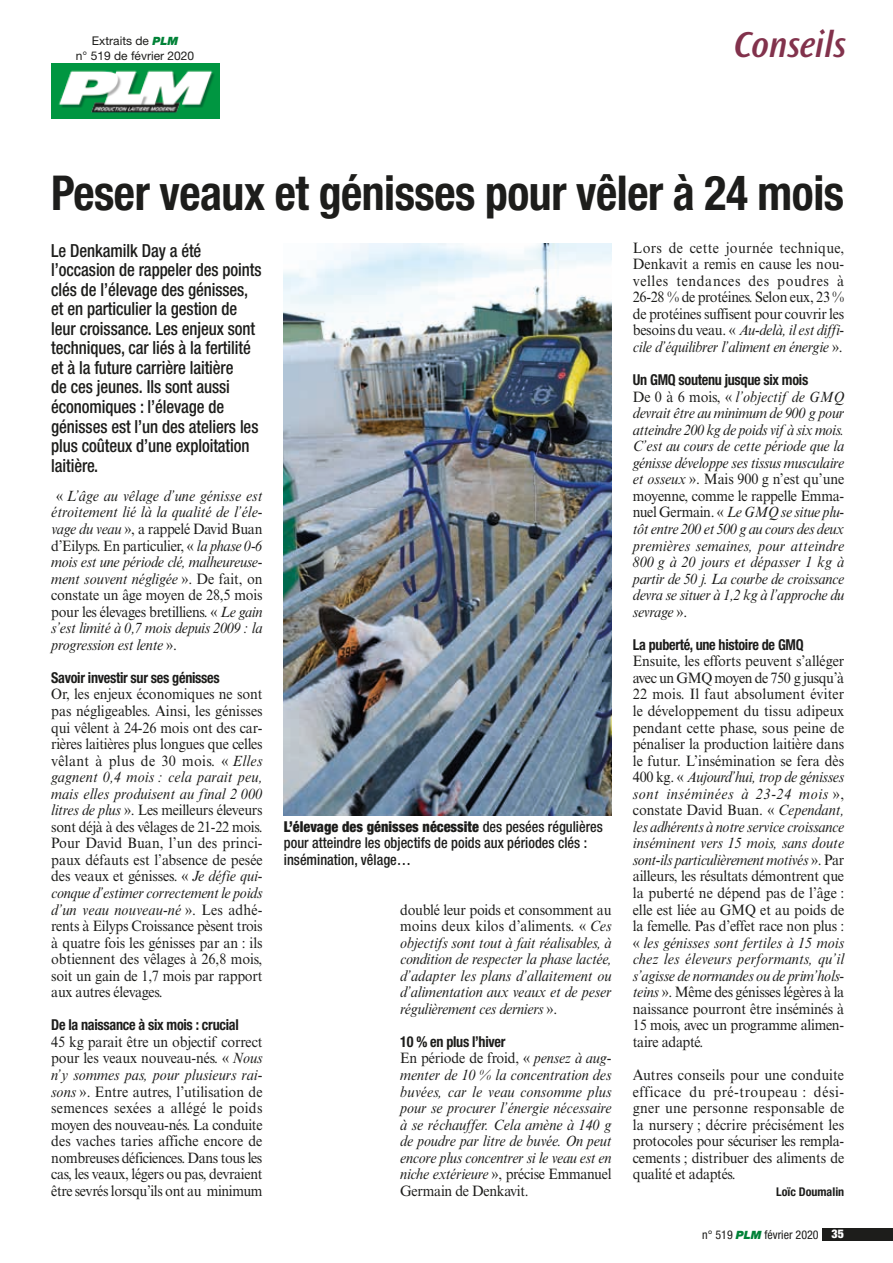
<style>
.page{position:relative;width:893px;height:1263px;background:#fff}
.page>*{position:absolute;margin:0;border:0;box-sizing:border-box;transform-origin:0 0}
.t1{font:700 condensed 48.15px "Helvetica Neue LT Std";letter-spacing:-.01em;color:#1d1d1b;scale:.95 1}
.t2{font:italic 600 37.65px "Ocean Sans Std";letter-spacing:-.005em;color:#82324c;scale:.95 1}
.t3{font:500 condensed 18px/19.5px "Helvetica Neue LT Std";letter-spacing:-.005em;color:#1d1d1b;scale:.93 1}
.t4{font:15px/16.5px "Times New Roman MT Std";letter-spacing:-.02em;color:#1d1d1b;text-align:justify;scale:.94 1}
.t5{font:italic 15px/16.5px "Times New Roman MT Std";letter-spacing:-.02em;color:#1d1d1b;text-align:justify;scale:.94 1}
.t6{font:700 condensed 15px "Helvetica Neue LT Std";letter-spacing:-.02em;color:#1d1d1b;scale:.94 1}
.t7{font:500 condensed 15px/16.5px "Helvetica Neue LT Std";color:#1d1d1b;scale:.95 1}
.t8{font:12px/14.4px "Helvetica Neue LT Std";color:#1d1d1b;text-align:center}
.t9{font:condensed 12px "Helvetica Neue LT Std";color:#1d1d1b}
.t10{font:700 condensed 12px "Helvetica Neue LT Std";color:#1d1d1b}
.s1{font-weight:900;font-style:italic;font-size:11.4px;color:#008237}
.s2{font-style:normal}
.s3{font-style:italic}
.s4{font-weight:900}
.s5{font-weight:900;font-style:italic;font-stretch:normal;font-size:11.4px;color:#008237}
.s6{font-weight:900;color:#fff}
</style>
<div class="page">
<div style="left:823px;top:1228px;width:70px;height:13px;background:#1d1d1b"></div>
<img style="left:284px;top:244px;width:328px;height:571px">
<img style="left:51px;top:64px;width:168px;height:55px">
<p class="t8" style="left:76px;top:34px;width:120px">Extraits de <span class="s1">PLM<br></span>n° 519 de février 2020</p>
<h2 class="t2" style="left:734px;top:24px;width:119px">Conseils</h2>
<h1 class="t1" style="left:51px;top:163px;width:836px">Peser veaux et génisses pour vêler à 24 mois</h1>
<p class="t3" style="left:51px;top:240px;width:228px">Le Denkamilk Day a été l’occasion de rappeler des points clés de l’élevage des génisses, et en particulier la gestion de leur croissance. Les enjeux sont techniques, car liés à la fertilité et à la future carrière laitière<br>de ces jeunes. Ils sont aussi économiques : l’élevage de génisses est l’un des ateliers les plus coûteux d’une exploitation laitière.</p>
<p class="t5" style="left:51px;top:488px;width:226px;text-indent:5px"><span class="s2">«</span> L’âge au vêlage d’une génisse est étroitement lié là la qualité de l’éle&shy;vage du veau <span class="s2">», a rappelé David Buan d’Eilyps. En particulier, «</span> la phase 0-6 mois est une période clé, malheureuse&shy;ment souvent négligée <span class="s2">». De fait, on constate un âge moyen de 28,5 mois pour les élevages bretilliens. «</span> Le gain s’est limité à 0,7 mois depuis 2009 : la progression est lente <span class="s2">».</span></p>
<p class="t6" style="left:51px;top:668px;width:181px">Savoir investir sur ses génisses</p>
<p class="t4" style="left:51px;top:686px;width:227px">Or, les enjeux économiques ne sont pas négligeables. Ainsi, les génisses qui vêlent à 24-26 mois ont des car&shy;rières laitières plus longues que celles vêlant à plus de 30 mois. « <span class="s3">Elles gagnent 0,4 mois : cela parait peu, mais elles produisent au final 2 000 litres de plus</span> ». Les meilleurs éleveurs sont déjà à des vêlages de 21-22 mois.<br>Pour David Buan, l’un des princi&shy;paux défauts est l’absence de pesée des veaux et génisses. « <span class="s3">Je défie qui&shy;conque d’estimer correctement le poids d’un veau nouveau-né</span> ». Les adhé&shy;rents à Eilyps Croissance pèsent trois à quatre fois les génisses par an : ils obtiennent des vêlages à 26,8 mois, soit un gain de 1,7 mois par rapport aux autres élevages.</p>
<p class="t6" style="left:51px;top:1016px;width:201px">De la naissance à six mois : crucial</p>
<p class="t4" style="left:51px;top:1033px;width:226px">45 kg parait être un objectif correct pour les veaux nouveau-nés. « <span class="s3">Nous n’y sommes pas, pour plusieurs rai&shy;sons</span> ». Entre autres, l’utilisation de semences sexées a allégé le poids moyen des nouveau-nés. La conduite des vaches taries affiche encore de nombreuses déficiences. Dans tous les cas, les veaux, légers ou pas, devraient être sevrés lorsqu’ils ont au minimum</p>
<p class="t7" style="left:284px;top:818px;width:337px"><span class="s4">L’élevage des génisses nécessite</span> des pesées régulières pour atteindre les objectifs de poids aux périodes clés : insémination, vêlage…</p>
<p class="t5" style="left:400px;top:901px;width:226px"><span class="s2">doublé leur poids et consomment au moins deux kilos d’aliments. «</span> Ces objectifs sont tout à fait réalisables, à condition de respecter la phase lactée, d’adapter les plans d’allaitement ou d’alimentation aux veaux et de peser régulièrement ces derniers <span class="s2">».</span></p>
<p class="t6" style="left:400px;top:1032px;width:113px">10 % en plus l’hiver</p>
<p class="t5" style="left:400px;top:1050px;width:226px"><span class="s2">En période de froid, «</span> pensez à aug&shy;menter de 10 % la concentration des buvées, car le veau consomme plus pour se procurer l’énergie nécessaire à se réchauffer. Cela amène à 140 g de poudre par litre de buvée. On peut encore plus concentrer si le veau est en niche extérieure <span class="s2">», précise Emmanuel Germain de Denkavit.</span></p>
<p class="t4" style="left:633px;top:239px;width:226px">Lors de cette journée technique, Denkavit a remis en cause les nou&shy;velles tendances des poudres à 26-28 % de protéines. Selon eux, 23 % de protéines suffisent pour couvrir les besoins du veau. « <span class="s3">Au-delà, il est diffi&shy;cile d’équilibrer l’aliment en énergie</span> ».</p>
<p class="t6" style="left:633px;top:371px;width:188px">Un GMQ soutenu jusque six mois</p>
<p class="t5" style="left:633px;top:388px;width:226px"><span class="s2">De 0 à 6 mois, «</span> l’objectif de GMQ devrait être au minimum de 900 g pour atteindre 200 kg de poids vif à six mois.<br>C’est au cours de cette période que la génisse développe ses tissus musculaire et osseux <span class="s2">». Mais 900 g n’est qu’une moyenne, comme le rappelle Emma&shy;nuel Germain. «</span> Le GMQ se situe plu&shy;tôt entre 200 et 500 g au cours des deux premières semaines, pour atteindre 800 g à 20 jours et dépasser 1 kg à partir de 50 j. La courbe de croissance devra se situer à 1,2 kg à l’approche du sevrage <span class="s2">».</span></p>
<p class="t6" style="left:633px;top:635px;width:183px">La puberté, une histoire de GMQ</p>
<p class="t4" style="left:633px;top:653px;width:226px">Ensuite, les efforts peuvent s’alléger avec un GMQ moyen de 750 g jusqu’à 22 mois. Il faut absolument éviter le développement du tissu adipeux pendant cette phase, sous peine de pénaliser la production laitière dans le futur. L’insémination se fera dès 400 kg. « <span class="s3">Aujourd’hui, trop de génisses sont inséminées à 23-24 mois</span> », constate David Buan. « <span class="s3">Cependant, les adhérents à notre service croissance inséminent vers 15 mois, sans doute sont-ils particulièrement motivés</span> ». Par ailleurs, les résultats démontrent que la puberté ne dépend pas de l’âge : elle est liée au GMQ et au poids de la femelle. Pas d’effet race non plus : « <span class="s3">les génisses sont fertiles à 15 mois chez les éleveurs performants, qu’il s’agisse de normandes ou de prim’hols&shy;teins</span> ». Même des génisses légères à la naissance pourront être inséminés à 15 mois, avec un programme alimen&shy;taire adapté.</p>
<p class="t4" style="left:633px;top:1067px;width:226px">Autres conseils pour une conduite efficace du pré-troupeau : dési&shy;gner une personne responsable de la nursery ; décrire précisément les protocoles pour sécuriser les rempla&shy;cements ; distribuer des aliments de qualité et adaptés.</p>
<p class="t10" style="left:776px;top:1184px;width:70px">Loïc Doumalin</p>
<p class="t9" style="left:702px;top:1227px;width:143px">n° 519 <span class="s5">PLM</span> février 2020 <span class="s6">35</span></p>
</div>
